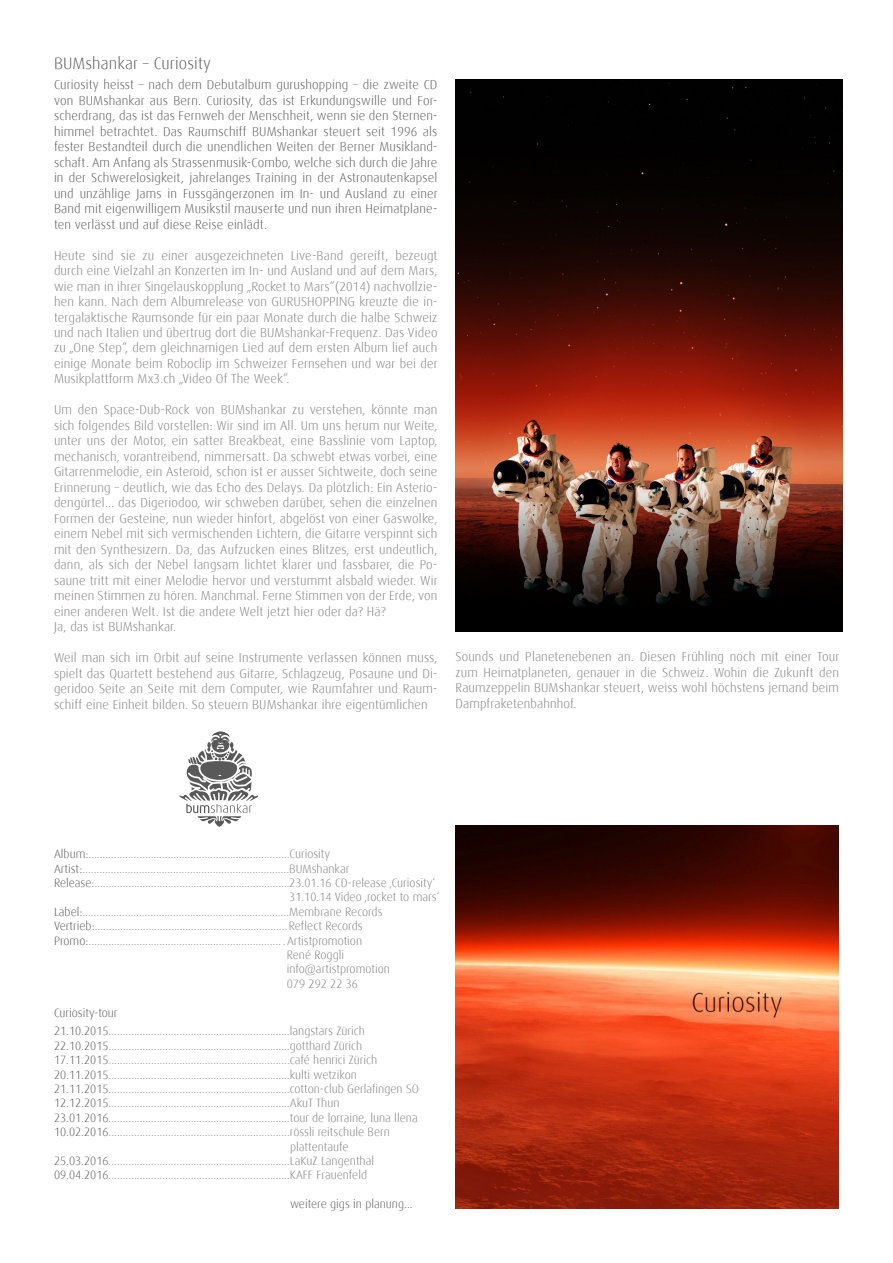
<style>
.page{position:relative;width:893px;height:1263px;background:#fff}
.page>*{position:absolute;margin:0;border:0;box-sizing:border-box;transform-origin:0 0}
.t1{font:300 16.5px "Dax";letter-spacing:.01em;color:#5a595a}
.t2{font:300 12.9px/15.5px "Dax";letter-spacing:.01em;color:#827f80;text-align:justify}
.t3{font:300 12.9px/15.5px "Dax";letter-spacing:.01em;color:#5a595a;text-align:justify}
.t4{font:300 12px "Dax";color:#827f80}
.t5{font:300 12px "Dax";color:#5a595a}
.s1{color:#5a595a}
</style>
<div class="page">
<img style="left:455px;top:826px;width:384px;height:383px">
<svg style="left:179px;top:731px;width:79px;height:96px"></svg>
<img style="left:455px;top:79px;width:387px;height:552px">
<p class="t1" style="left:54px;top:54px;width:159px">BUMshankar – Curiosity</p>
<p class="t3" style="left:54px;top:77px;width:385px">Curiosity heisst – nach dem Debutalbum gurushopping – die zweite CD von BUMshankar aus Bern. Curiosity, das ist Erkundungswille und For&shy;scherdrang, das ist das Fernweh der Menschheit, wenn sie den Sternen&shy;himmel betrachtet. Das Raumschiff BUMshankar steuert seit 1996 als fester Bestandteil durch die unendlichen Weiten der Berner Musikland&shy;schaft. Am Anfang als Strassenmusik-Combo, welche sich durch die Jahre in der Schwerelosigkeit, jahrelanges Training in der Astronautenkapsel und unzählige Jams in Fussgängerzonen im In- und Ausland zu einer Band mit eigenwilligem Musikstil mauserte und nun ihren Heimatplane&shy;ten verlässt und auf diese Reise einlädt.</p>
<p class="t2" style="left:54px;top:247px;width:385px">Heute sind sie zu einer ausgezeichneten Live-Band gereift, bezeugt durch eine Vielzahl an Konzerten im In- und Ausland und auf dem Mars, wie man in ihrer Singelauskopplung „Rocket to Mars“(2014) nachvollzie&shy;hen kann. Nach dem Albumrelease von GURUSHOPPING kreuzte die in&shy;tergalaktische Raumsonde für ein paar Monate durch die halbe Schweiz und nach Italien und übertrug dort die BUMshankar-Frequenz. Das Video zu „One Step“, dem gleichnamigen Lied auf dem ersten Album lief auch einige Monate beim Roboclip im Schweizer Fernsehen und war bei der Musikplattform Mx3.ch „Video Of The Week“.</p>
<p class="t2" style="left:54px;top:402px;width:385px">Um den Space-Dub-Rock von BUMshankar zu verstehen, könnte man sich folgendes Bild vorstellen: Wir sind im All. Um uns herum nur Weite, unter uns der Motor, ein satter Breakbeat, eine Basslinie vom Laptop, mechanisch, vorantreibend, nimmersatt. Da schwebt etwas vorbei, eine Gitarrenmelodie, ein Asteroid, schon ist er ausser Sichtweite, doch seine Erinnerung – deutlich, wie das Echo des Delays. Da plötzlich: Ein Asterio&shy;dengürtel… das Digeriodoo, wir schweben darüber, sehen die einzelnen Formen der Gesteine, nun wieder hinfort, abgelöst von einer Gaswolke, einem Nebel mit sich vermischenden Lichtern, die Gitarre verspinnt sich mit den Synthesizern. Da, das Aufzucken eines Blitzes, erst undeutlich, dann, als sich der Nebel langsam lichtet klarer und fassbarer, die Po&shy;saune tritt mit einer Melodie hervor und verstummt alsbald wieder. Wir meinen Stimmen zu hören. Manchmal. Ferne Stimmen von der Erde, von einer anderen Welt. Ist die andere Welt jetzt hier oder da? Hä?</p>
<p class="t2" style="left:54px;top:619px;width:124px">Ja, das ist BUMshankar.</p>
<p class="t2" style="left:54px;top:650px;width:385px">Weil man sich im Orbit auf seine Instrumente verlassen können muss, spielt das Quartett bestehend aus Gitarre, Schlagzeug, Posaune und Di&shy;geridoo Seite an Seite mit dem Computer, wie Raumfahrer und Raum&shy;schiff eine Einheit bilden. So steuern BUMshankar ihre eigentümlichen</p>
<p class="t2" style="left:455px;top:649px;width:385px">Sounds und Planetenebenen an. Diesen Frühling noch mit einer Tour zum Heimatplaneten, genauer in die Schweiz. Wohin die Zukunft den Raumzeppelin BUMshankar steuert, weiss wohl höchstens jemand beim Dampfraketenbahnhof.</p>
<p class="t4" style="left:54px;top:847px;width:278px"><span class="s1">Album:</span>.......................................................................Curiosity</p>
<p class="t4" style="left:54px;top:862px;width:297px"><span class="s1">Artist:</span>.........................................................................BUMshankar</p>
<p class="t4" style="left:54px;top:876px;width:383px"><span class="s1">Release:</span>.....................................................................23.01.16 CD-release ‚Curiosity‘</p>
<p class="t4" style="left:289px;top:890px;width:152px">31.10.14 Video ‚rocket to mars‘</p>
<p class="t4" style="left:54px;top:905px;width:330px"><span class="s1">Label:</span>.........................................................................Membrane Records</p>
<p class="t4" style="left:54px;top:919px;width:310px"><span class="s1">Vertrieb:</span>....................................................................Reflect Records</p>
<p class="t4" style="left:54px;top:934px;width:310px"><span class="s1">Promo:</span>.....................................................................Artistpromotion</p>
<p class="t4" style="left:287px;top:948px;width:59px">René Roggli</p>
<p class="t4" style="left:287px;top:962px;width:105px">info@artistpromotion</p>
<p class="t4" style="left:287px;top:977px;width:73px">079 292 22 36</p>
<p class="t5" style="left:54px;top:1006px;width:65px">Curiosity-tour</p>
<p class="t4" style="left:54px;top:1025px;width:312px"><span class="s1">21.10.2015</span>................................................................langstars Zürich</p>
<p class="t4" style="left:54px;top:1039px;width:310px"><span class="s1">22.10.2015</span>................................................................gotthard Zürich</p>
<p class="t4" style="left:54px;top:1053px;width:325px"><span class="s1">17.11.2015</span>................................................................café henrici Zürich</p>
<p class="t4" style="left:54px;top:1068px;width:305px"><span class="s1">20.11.2015</span>................................................................kulti wetzikon</p>
<p class="t4" style="left:54px;top:1082px;width:366px"><span class="s1">21.11.2015</span>................................................................cotton-club Gerlafingen SO</p>
<p class="t4" style="left:54px;top:1097px;width:287px"><span class="s1">12.12.2015</span>................................................................AkuT Thun</p>
<p class="t4" style="left:54px;top:1111px;width:365px"><span class="s1">23.01.2016</span>................................................................tour de lorraine, luna llena</p>
<p class="t4" style="left:54px;top:1125px;width:337px"><span class="s1">10.02.2016</span>................................................................rössli reitschule Bern</p>
<p class="t4" style="left:290px;top:1140px;width:60px">plattentaufe</p>
<p class="t4" style="left:54px;top:1154px;width:322px"><span class="s1">25.03.2016</span>................................................................LaKuZ Langenthal</p>
<p class="t4" style="left:54px;top:1169px;width:315px"><span class="s1">09.04.2016</span>................................................................KAFF Frauenfeld</p>
<p class="t5" style="left:290px;top:1197px;width:124px">weitere gigs in planung...</p>
</div>
